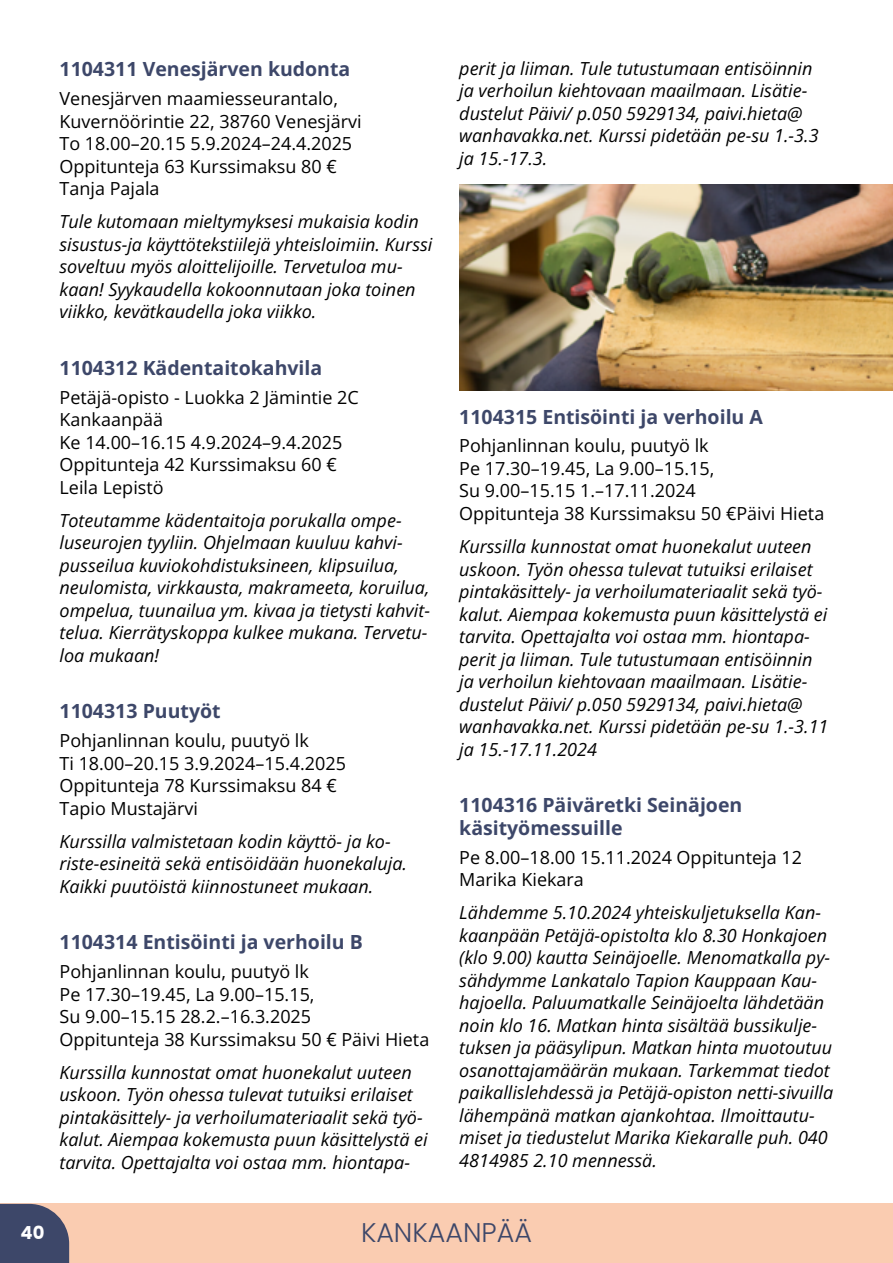
<style>
.page{position:relative;width:893px;height:1263px;background:#fff}
.page>*{position:absolute;margin:0;border:0;box-sizing:border-box;transform-origin:0 0}
.t1{font:300 27px "Poppins";color:#3d4769}
.t2{font:700 19.5px/22.5px "Open Sans";color:#3d4769}
.t3{font:italic 18px/22.5px "Open Sans";color:#000}
.t4{font:18px/22.5px "Open Sans";color:#000}
.t5{font:700 18px "Poppins";color:#fff}
</style>
<div class="page">
<div style="left:0;top:1204px;width:893px;height:59px;background:#faccb1"></div>
<img style="left:459px;top:184px;width:434px;height:206px">
<svg style="left:0;top:1204px;width:69px;height:59px"></svg>
<p class="t2" style="left:60px;top:57px;width:292px">1104311 Venesjärven kudonta</p>
<p class="t4" style="left:60px;top:87px;width:304px">Venesjärven maamiesseurantalo,<br>Kuvernöörintie 22, 38760 Venesjärvi<br>To 18.00–20.15 5.9.2024–24.4.2025<br>Oppitunteja 63 Kurssimaksu 80 €<br>Tanja Pajala</p>
<p class="t3" style="left:60px;top:210px;width:374px">Tule kutomaan mieltymyksesi mukaisia kodin sisustus-ja käyttötekstiilejä yhteisloimiin. Kurssi soveltuu myös aloittelijoille. Tervetuloa mu&shy;kaan! Syykaudella kokoonnutaan joka toinen viikko, kevätkaudella joka viikko.</p>
<p class="t2" style="left:60px;top:356px;width:264px">1104312 Kädentaitokahvila</p>
<p class="t4" style="left:60px;top:385px;width:301px">Petäjä-opisto - Luokka 2 Jämintie 2C<br>Kankaanpää<br>Ke 14.00–16.15 4.9.2024–9.4.2025<br>Oppitunteja 42 Kurssimaksu 60 €<br>Leila Lepistö</p>
<p class="t3" style="left:60px;top:508px;width:372px">Toteutamme kädentaitoja porukalla ompe&shy;luseurojen tyyliin. Ohjelmaan kuuluu kahvi&shy;pusseilua kuviokohdistuksineen, klipsuilua, neulomista, virkkausta, makrameeta, koruilua, ompelua, tuunailua ym. kivaa ja tietysti kahvit&shy;telua. Kierrätyskoppa kulkee mukana. Tervetu&shy;loa mukaan!</p>
<p class="t2" style="left:60px;top:699px;width:163px">1104313 Puutyöt</p>
<p class="t4" style="left:60px;top:729px;width:288px">Pohjanlinnan koulu, puutyö lk<br>Ti 18.00–20.15 3.9.2024–15.4.2025<br>Oppitunteja 78 Kurssimaksu 84 €<br>Tapio Mustajärvi</p>
<p class="t3" style="left:60px;top:829px;width:349px">Kurssilla valmistetaan kodin käyttö- ja ko&shy;riste-esineitä sekä entisöidään huonekaluja.<br>Kaikki puutöistä kiinnostuneet mukaan.</p>
<p class="t2" style="left:60px;top:930px;width:305px">1104314 Entisöinti ja verhoilu B</p>
<p class="t4" style="left:60px;top:960px;width:371px">Pohjanlinnan koulu, puutyö lk<br>Pe 17.30–19.45, La 9.00–15.15,<br>Su 9.00–15.15 28.2.–16.3.2025<br>Oppitunteja 38 Kurssimaksu 50 € Päivi Hieta</p>
<p class="t3" style="left:60px;top:1060px;width:370px">Kurssilla kunnostat omat huonekalut uuteen uskoon. Työn ohessa tulevat tutuiksi erilaiset pintakäsittely- ja verhoilumateriaalit sekä työ&shy;kalut. Aiempaa kokemusta puun käsittelystä ei tarvita. Opettajalta voi ostaa mm. hiontapa-</p>
<p class="t3" style="left:459px;top:56px;width:361px">perit ja liiman. Tule tutustumaan entisöinnin ja verhoilun kiehtovaan maailmaan. Lisätie&shy;dustelut Päivi/ p.050 5929134, paivi.hieta@ wanhavakka.net. Kurssi pidetään pe-su 1.-3.3 ja 15.-17.3.</p>
<p class="t2" style="left:459px;top:405px;width:305px">1104315 Entisöinti ja verhoilu A</p>
<p class="t4" style="left:459px;top:434px;width:367px">Pohjanlinnan koulu, puutyö lk<br>Pe 17.30–19.45, La 9.00–15.15,<br>Su 9.00–15.15 1.–17.11.2024<br>Oppitunteja 38 Kurssimaksu 50 €Päivi Hieta</p>
<p class="t3" style="left:459px;top:535px;width:371px">Kurssilla kunnostat omat huonekalut uuteen uskoon. Työn ohessa tulevat tutuiksi erilaiset pintakäsittely- ja verhoilumateriaalit sekä työ&shy;kalut. Aiempaa kokemusta puun käsittelystä ei tarvita. Opettajalta voi ostaa mm. hiontapa&shy;perit ja liiman. Tule tutustumaan entisöinnin ja verhoilun kiehtovaan maailmaan. Lisätie&shy;dustelut Päivi/ p.050 5929134, paivi.hieta@ wanhavakka.net. Kurssi pidetään pe-su 1.-3.11 ja 15.-17.11.2024</p>
<p class="t2" style="left:459px;top:793px;width:285px">1104316 Päiväretki Seinäjoen käsityömessuille</p>
<p class="t4" style="left:459px;top:845px;width:344px">Pe 8.00–18.00 15.11.2024 Oppitunteja 12<br>Marika Kiekara</p>
<p class="t3" style="left:459px;top:901px;width:376px">Lähdemme 5.10.2024 yhteiskuljetuksella Kan&shy;kaanpään Petäjä-opistolta klo 8.30 Honkajoen (klo 9.00) kautta Seinäjoelle. Menomatkalla py&shy;sähdymme Lankatalo Tapion Kauppaan Kau&shy;hajoella. Paluumatkalle Seinäjoelta lähdetään noin klo 16. Matkan hinta sisältää bussikulje&shy;tuksen ja pääsylipun. Matkan hinta muotoutuu osanottajamäärän mukaan. Tarkemmat tiedot paikallislehdessä ja Petäjä-opiston netti-sivuilla lähempänä matkan ajankohtaa. Ilmoittautu&shy;miset ja tiedustelut Marika Kiekaralle puh. 040<br>4814985 2.10 mennessä.</p>
<p class="t5" style="left:21px;top:1222px;width:25px">40</p>
<h1 class="t1" style="left:361px;top:1216px;width:172px">KANKAANPÄÄ</h1>
</div>
